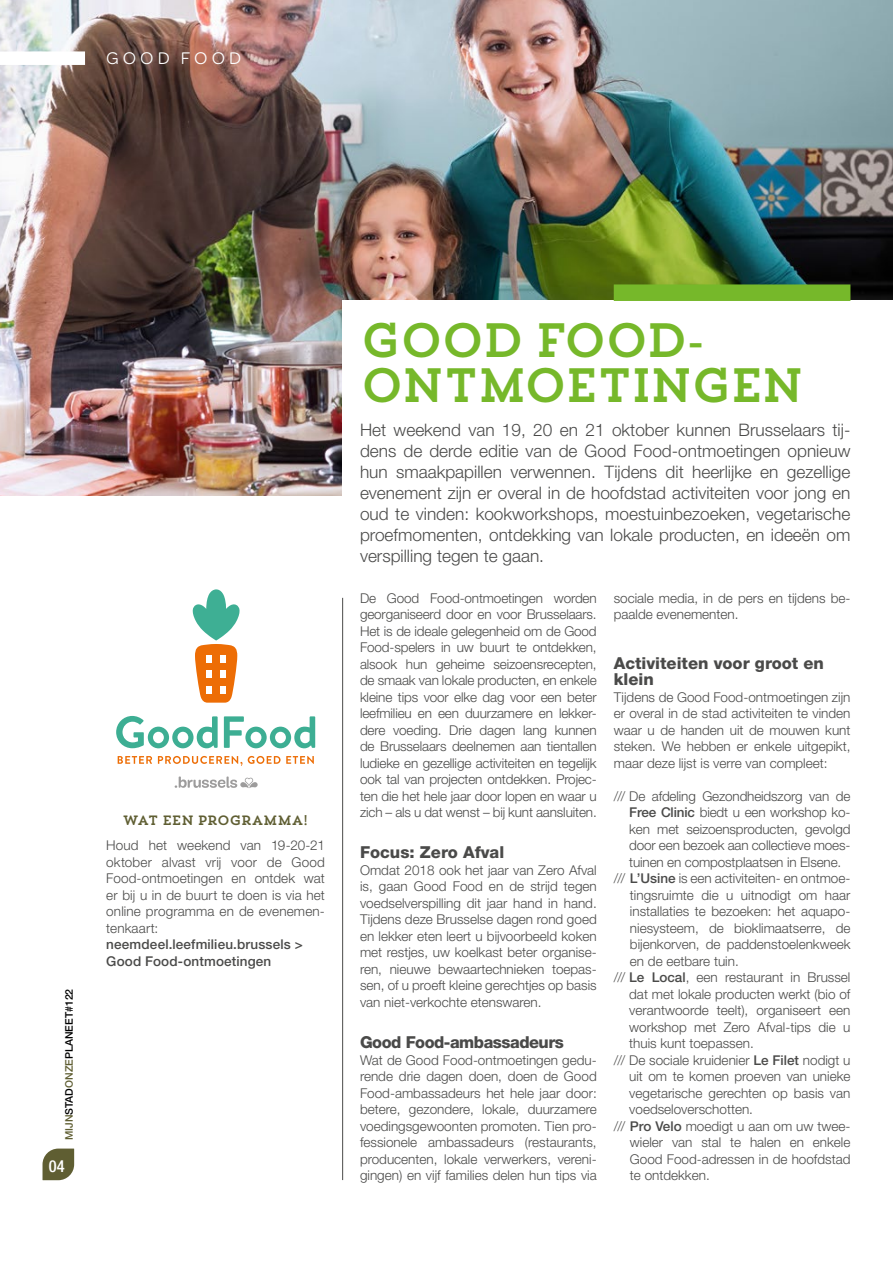
<style>
.page{position:relative;width:893px;height:1263px;background:#fff}
.page>*{position:absolute;margin:0;border:0;box-sizing:border-box;transform-origin:0 0}
.t1{font:48px/45px "Trend Slab One";letter-spacing:-.06em;color:#76b82a}
.t2{font:18px "Omnes";letter-spacing:.22em;color:#fff}
.t3{font:300 17.25px/21px "Helvetica Neue LT Std";color:#4a4a49;text-align:justify}
.t4{font:800 16.5px/16.5px "Helvetica Neue";color:#4a4a49}
.t5{font:800 16.5px "Helvetica Neue";letter-spacing:-.03em;color:#4a4a49}
.t6{font:500 condensed 16.5px "Helvetica Neue";color:#fff}
.t7{font:300 13.5px/16.5px "Helvetica Neue LT Std";color:#4a4a49;text-align:justify}
.t8{font:500 13.5px/16.5px "Helvetica Neue LT Std";letter-spacing:.01em;color:#4a4a49}
.t9{font:13.5px "Trend Slab One";letter-spacing:-.03em;color:#5f5e32}
.t10{font:500 10.5px "Helvetica Neue LT Std";color:#000}
.s1{color:#5f5e32}
.s2{font-family:"Helvetica Neue";font-weight:500}
</style>
<div class="page">
<img style="left:0;top:0;width:893px;height:495px">
<div style="left:342px;top:300px;width:551px;height:380px;background:#fff"></div>
<svg style="left:43px;top:1148px;width:31px;height:32px"></svg>
<div style="left:0;top:51px;width:85px;height:14px;background:#fff"></div>
<hr style="left:342px;top:598px;width:1px;height:582px;background:#4a4a49">
<div style="left:614px;top:284px;width:236px;height:17px;background:#76b82a"></div>
<svg style="left:175px;top:776px;width:83px;height:12px"></svg>
<svg style="left:192px;top:589px;width:48px;height:114px"></svg>
<div style="left:206px;top:655px;width:6px;height:8px;background:#fff"></div>
<div style="left:206px;top:671px;width:6px;height:7px;background:#fff"></div>
<div style="left:206px;top:686px;width:6px;height:8px;background:#fff"></div>
<div style="left:220px;top:655px;width:6px;height:8px;background:#fff"></div>
<div style="left:220px;top:671px;width:6px;height:7px;background:#fff"></div>
<div style="left:220px;top:686px;width:6px;height:8px;background:#fff"></div>
<svg style="left:118px;top:756px;width:34px;height:8px"></svg>
<svg style="left:158px;top:756px;width:84px;height:10px"></svg>
<svg style="left:248px;top:756px;width:66px;height:8px"></svg>
<svg style="left:116px;top:716px;width:102px;height:32px"></svg>
<svg style="left:224px;top:716px;width:91px;height:32px"></svg>
<h2 class="t2" style="left:106px;top:46px;width:136px">GOOD FOOD</h2>
<p class="t10" style="left:63px;top:1140px;width:153px;rotate:-90deg"><span class="s1">MIJN</span>STAD<span class="s1">ONZE</span>PLANEET#122</p>
<p class="t6" style="left:49px;top:1156px;width:17px">04</p>
<p class="t9" style="left:122px;top:812px;width:188px">WAT EEN PROGRAMMA!</p>
<p class="t7" style="left:106px;top:837px;width:220px">Houd het weekend van 19-20-21 oktober alvast vrij voor de Good Food-ontmoetingen en ontdek wat er bij u in de buurt te doen is via het online programma en de evenemen&shy;tenkaart:</p>
<p class="t8" style="left:106px;top:936px;width:198px">neemdeel.leefmilieu.brussels &gt;<br>Good Food-ontmoetingen</p>
<h1 class="t1" style="left:360px;top:317px;width:446px">GOOD FOOD-<br>ONTMOETINGEN</h1>
<p class="t3" style="left:360px;top:419px;width:492px">Het weekend van 19, 20 en 21 oktober kunnen Brusselaars tij&shy;dens de derde editie van de Good Food-ontmoetingen opnieuw hun smaakpapillen verwennen. Tijdens dit heerlijke en gezellige evenement zijn er overal in de hoofdstad activiteiten voor jong en oud te vinden: kookworkshops, moestuinbezoeken, vegetarische proefmomenten, ontdekking van lokale producten, en ideeën om verspilling tegen te gaan.</p>
<p class="t7" style="left:360px;top:589px;width:238px">De Good Food-ontmoetingen worden georganiseerd door en voor Brusselaars.<br>Het is de ideale gelegenheid om de Good Food-spelers in uw buurt te ontdekken, alsook hun geheime seizoensrecepten, de smaak van lokale producten, en enkele kleine tips voor elke dag voor een beter leefmilieu en een duurzamere en lekker&shy;dere voeding. Drie dagen lang kunnen de Brusselaars deelnemen aan tientallen ludieke en gezellige activiteiten en tegelijk ook tal van projecten ontdekken. Projec&shy;ten die het hele jaar door lopen en waar u zich – als u dat wenst – bij kunt aansluiten.</p>
<p class="t4" style="left:360px;top:844px;width:146px">Focus: Zero Afval</p>
<p class="t7" style="left:360px;top:861px;width:238px">Omdat 2018 ook het jaar van Zero Afval is, gaan Good Food en de strijd tegen voedselverspilling dit jaar hand in hand.<br>Tijdens deze Brusselse dagen rond goed en lekker eten leert u bijvoorbeeld koken met restjes, uw koelkast beter organise&shy;ren, nieuwe bewaartechnieken toepas&shy;sen, of u proeft kleine gerechtjes op basis van niet-verkochte etenswaren.</p>
<p class="t5" style="left:360px;top:1032px;width:205px">Good Food-ambassadeurs</p>
<p class="t7" style="left:360px;top:1051px;width:238px">Wat de Good Food-ontmoetingen gedu&shy;rende drie dagen doen, doen de Good Food-ambassadeurs het hele jaar door: betere, gezondere, lokale, duurzamere voedingsgewoonten promoten. Tien pro&shy;fessionele ambassadeurs (restaurants, producenten, lokale verwerkers, vereni&shy;gingen) en vijf families delen hun tips via</p>
<p class="t7" style="left:614px;top:589px;width:238px">sociale media, in de pers en tijdens be&shy;paalde evenementen.</p>
<p class="t4" style="left:614px;top:654px;width:212px">Activiteiten voor groot en klein</p>
<p class="t7" style="left:614px;top:688px;width:238px">Tijdens de Good Food-ontmoetingen zijn er overal in de stad activiteiten te vinden waar u de handen uit de mouwen kunt steken. We hebben er enkele uitgepikt, maar deze lijst is verre van compleet:</p>
<p class="t7" style="left:614px;top:787px;width:238px">/// De afdeling Gezondheidszorg van de</p>
<p class="t7" style="left:629px;top:804px;width:223px"><span class="s2">Free Clinic</span> biedt u een workshop ko-</p>
<p class="t7" style="left:629px;top:820px;width:223px">ken met seizoensproducten, gevolgd</p>
<p class="t7" style="left:629px;top:837px;width:223px">door een bezoek aan collectieve moes-</p>
<p class="t7" style="left:629px;top:853px;width:214px">tuinen en compostplaatsen in Elsene.</p>
<p class="t7" style="left:614px;top:870px;width:238px">/// <span class="s2">L’Usine</span> is een activiteiten- en ontmoe-</p>
<p class="t7" style="left:630px;top:886px;width:222px">tingsruimte die u uitnodigt om haar</p>
<p class="t7" style="left:630px;top:903px;width:222px">installaties te bezoeken: het aquapo-</p>
<p class="t7" style="left:630px;top:919px;width:222px">niesysteem, de bioklimaatserre, de</p>
<p class="t7" style="left:630px;top:936px;width:222px">bijenkorven, de paddenstoelenkweek</p>
<p class="t7" style="left:630px;top:952px;width:110px">en de eetbare tuin.</p>
<p class="t7" style="left:614px;top:969px;width:238px">/// <span class="s2">Le Local</span>, een restaurant in Brussel</p>
<p class="t7" style="left:629px;top:985px;width:223px">dat met lokale producten werkt (bio of</p>
<p class="t7" style="left:629px;top:1002px;width:223px">verantwoorde teelt), organiseert een</p>
<p class="t7" style="left:629px;top:1018px;width:223px">workshop met Zero Afval-tips die u</p>
<p class="t7" style="left:629px;top:1035px;width:126px">thuis kunt toepassen.</p>
<p class="t7" style="left:614px;top:1051px;width:238px">/// De sociale kruidenier <span class="s2">Le Filet</span> nodigt u</p>
<p class="t7" style="left:629px;top:1068px;width:223px">uit om te komen proeven van unieke</p>
<p class="t7" style="left:629px;top:1084px;width:223px">vegetarische gerechten op basis van</p>
<p class="t7" style="left:629px;top:1101px;width:125px">voedseloverschotten.</p>
<p class="t7" style="left:614px;top:1117px;width:238px">/// <span class="s2">Pro Velo</span> moedigt u aan om uw twee-</p>
<p class="t7" style="left:630px;top:1134px;width:222px">wieler van stal te halen en enkele</p>
<p class="t7" style="left:630px;top:1150px;width:222px">Good Food-adressen in de hoofdstad</p>
<p class="t7" style="left:630px;top:1167px;width:81px">te ontdekken.</p>
</div>
